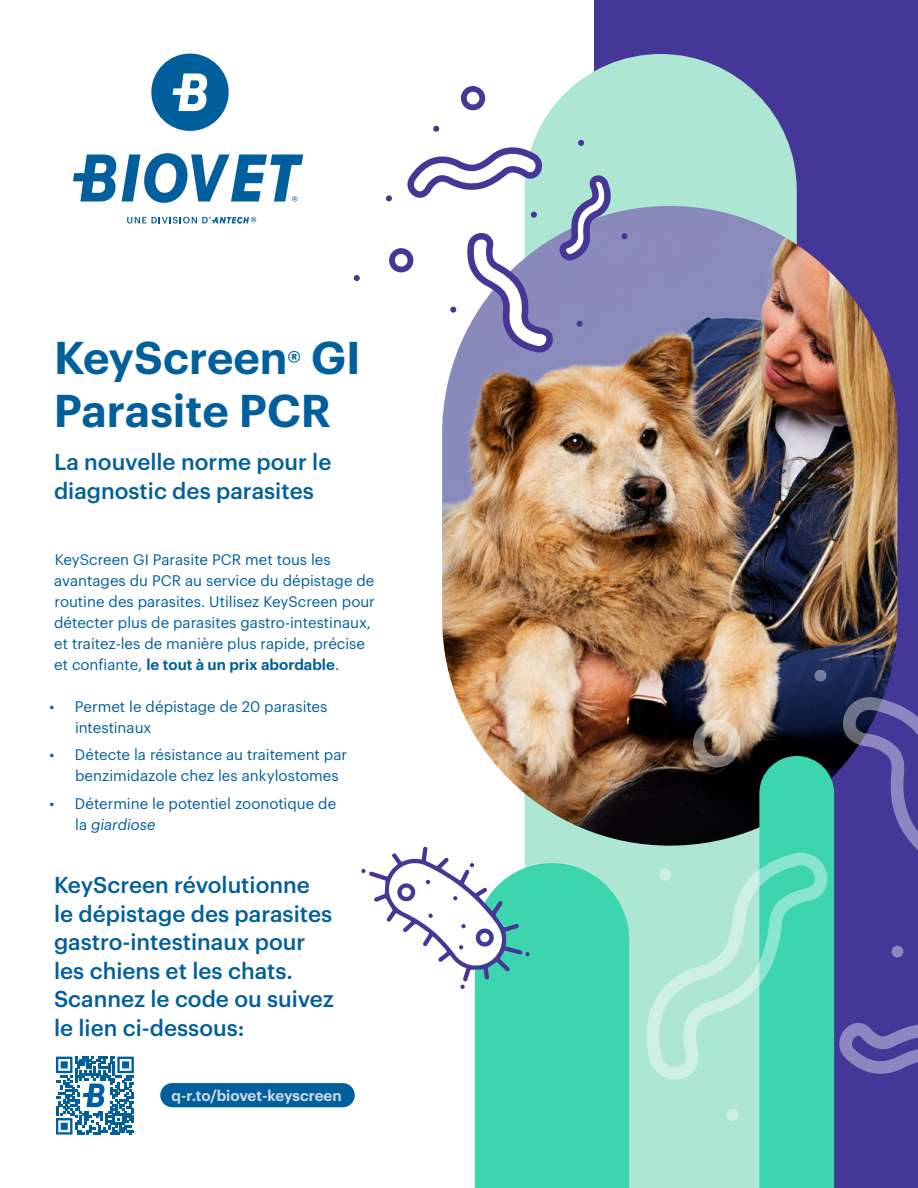
<style>
.page{position:relative;width:918px;height:1188px;background:#fff}
.page>*{position:absolute;margin:0;border:0;box-sizing:border-box;transform-origin:0 0}
.t1{font:600 45px/52.5px "Graphik";color:#00609c}
.t2{font:500 22.5px/28.5px "Graphik";color:#005f9c}
.t3{font:500 22.5px/28.5px "Graphik";color:#00609c}
.t4{font:15px/21px "Graphik";color:#005f9c}
.t5{font:600 15px "Graphik";color:#d1dbe5}
.s1{font-size:26.25px}
.s2{color:#005f9c}
.s3{font-weight:600}
.s4{font-style:italic}
</style>
<div class="page">
<svg style="left:127px;top:217px;width:129px;height:7px"></svg>
<svg style="left:122px;top:153px;width:181px;height:50px"></svg>
<svg style="left:73px;top:154px;width:43px;height:48px"></svg>
<svg style="left:151px;top:54px;width:78px;height:77px"></svg>
<div style="left:594px;top:0;width:324px;height:1188px;background:#443798"></div>
<svg style="left:525px;top:54px;width:272px;height:1134px;fill:#aee6d4"></svg>
<img style="left:442px;top:206px;width:455px;height:640px;border-radius:228px">
<div style="left:475px;top:863px;width:154px;height:325px;background:#3cd5ae"></div>
<svg style="left:361px;top:847px;width:169px;height:142px"></svg>
<div style="left:160px;top:1083px;width:195px;height:24px;background:#005f9c;border-radius:12px"></div>
<svg style="left:389px;top:248px;width:25px;height:25px"></svg>
<svg style="left:461px;top:86px;width:25px;height:25px"></svg>
<svg style="left:531px;top:212px;width:6px;height:6px"></svg>
<svg style="left:621px;top:233px;width:7px;height:6px"></svg>
<svg style="left:578px;top:140px;width:6px;height:6px"></svg>
<svg style="left:433px;top:126px;width:6px;height:6px"></svg>
<svg style="left:450px;top:306px;width:6px;height:7px"></svg>
<svg style="left:354px;top:275px;width:6px;height:6px"></svg>
<svg style="left:386px;top:195px;width:6px;height:7px"></svg>
<svg style="left:576px;top:321px;width:7px;height:6px"></svg>
<svg style="left:407px;top:147px;width:135px;height:51px"></svg>
<svg style="left:467px;top:232px;width:86px;height:121px"></svg>
<svg style="left:559px;top:175px;width:52px;height:86px;background:#8e9cbf"></svg>
<svg style="left:646px;top:670px;width:12px;height:12px"></svg>
<svg style="left:815px;top:669px;width:11px;height:13px"></svg>
<svg style="left:645px;top:696px;width:273px;height:492px"></svg>
<svg style="left:56px;top:1057px;width:78px;height:78px"></svg>
<h1 class="t1" style="left:54px;top:328px;width:308px">KeyScreen<span class="s1">®</span> GI<br>Pa<span class="s2">rasite PCR</span></h1>
<h2 class="t3" style="left:54px;top:446px;width:279px">La nouvelle norme pour le diagnostic des parasites</h2>
<p class="t4" style="left:54px;top:548px;width:322px">KeyScreen GI Parasite PCR met tous les avantages du PCR au service du dépistage de routine des parasites. Utilisez KeyScreen pour détecter plus de parasites gastro-intestinaux, et traitez-les de manière plus rapide, précise et confiante, <span class="s3">le tout à un prix abordable</span>.</p>
<p class="t4" style="left:75px;top:695px;width:254px;text-indent:-25px">• Permet le dépistage de 20 parasites intestinaux</p>
<p class="t4" style="left:75px;top:743px;width:274px;text-indent:-26px">• Détecte la résistance au traitement par benzimidazole chez les ankylostomes</p>
<p class="t4" style="left:75px;top:792px;width:262px;text-indent:-26px">• Détermine le potentiel zoonotique de la <span class="s4">giardiose</span></p>
<h2 class="t2" style="left:54px;top:869px;width:281px">KeyScreen révolutionne le dépistage des parasites gastro-intestinaux pour les chiens et les chats.<br>Scannez le code ou suivez le lien ci-dessous:</h2>
<p class="t5" style="left:172px;top:1084px;width:172px">q-r.to/biovet-keyscreen</p>
</div>
